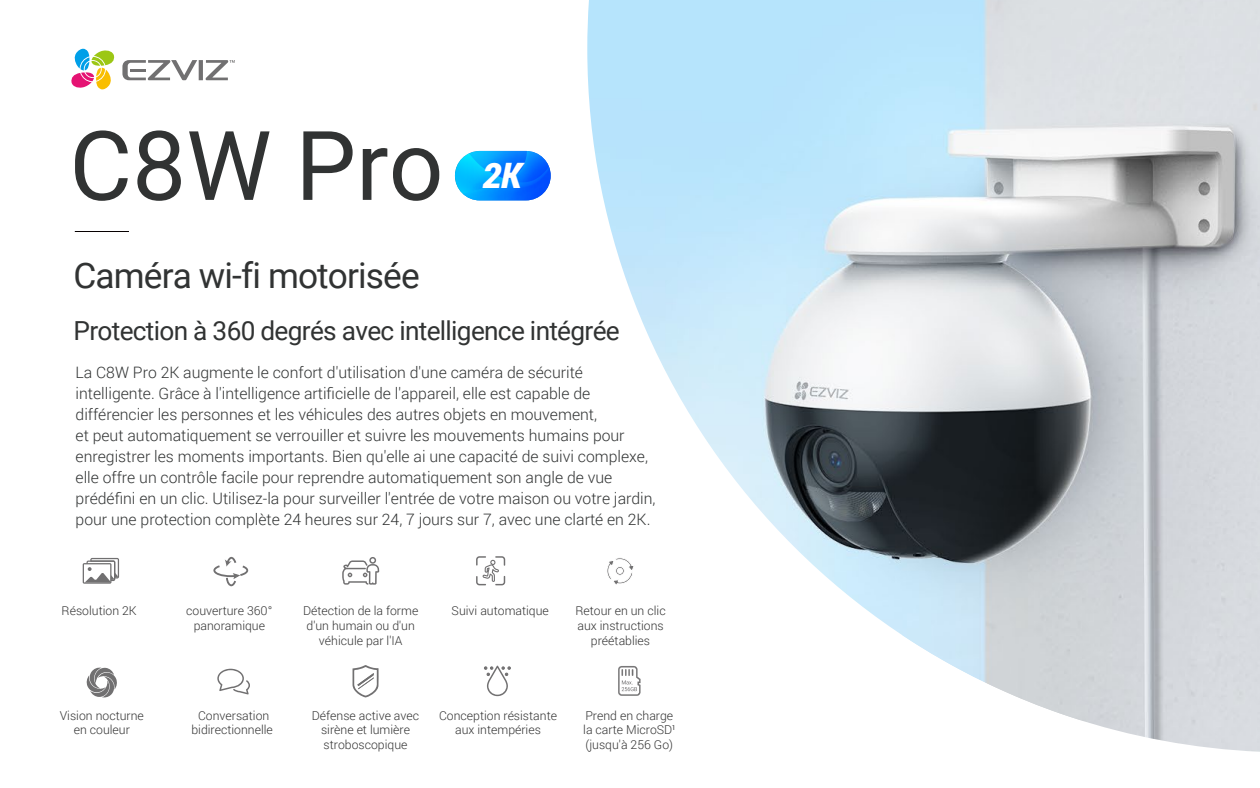
<style>
.page{position:relative;width:1260px;height:788px;background:#fff}
.page>*{position:absolute;margin:0;border:0;box-sizing:border-box;transform-origin:0 0}
.t1{font:96.25px "Roboto";color:#313333}
.t2{font:35.26px "Roboto";letter-spacing:-.025em;color:#313333}
.t3{font:italic 900 35px "Roboto";color:#fff}
.t4{font:26.25px "Roboto";letter-spacing:-.025em;color:#313333}
.t5{font:300 15.75px/21px "Roboto";color:#313333}
.t6{font:300 12.25px/14.7px "Roboto";color:#333;text-align:center}
</style>
<div class="page">
<hr style="left:75px;top:231px;width:54px;height:1px;background:#070001">
<svg style="left:71px;top:49px;width:44px;height:40px"></svg>
<svg style="left:122px;top:60px;width:113px;height:20px"></svg>
<svg style="left:217px;top:668px;width:33px;height:26px"></svg>
<svg style="left:484px;top:665px;width:26px;height:31px"></svg>
<svg style="left:342px;top:557px;width:37px;height:27px"></svg>
<svg style="left:83px;top:558px;width:36px;height:25px"></svg>
<svg style="left:476px;top:556px;width:29px;height:29px"></svg>
<svg style="left:213px;top:557px;width:35px;height:29px"></svg>
<svg style="left:86px;top:667px;width:31px;height:30px"></svg>
<svg style="left:353px;top:665px;width:26px;height:32px"></svg>
<img style="left:587px;top:0;width:673px;height:696px">
<img style="left:903px;top:572px;width:357px;height:179px">
<img style="left:455px;top:151px;width:96px;height:49px">
<h1 class="t1" style="left:69px;top:98px;width:376px">C8W Pro</h1>
<h2 class="t2" style="left:74px;top:251px;width:348px">Caméra wi-fi motorisée</h2>
<h3 class="t3" style="left:482px;top:151px;width:40px">2K</h3>
<h3 class="t4" style="left:74px;top:312px;width:548px">Protection à 360 degrés avec intelligence intégrée</h3>
<p class="t5" style="left:76px;top:361px;width:582px">La C8W Pro 2K augmente le confort d'utilisation d'une caméra de sécurité intelligente. Grâce à l'intelligence artificielle de l'appareil, elle est capable de différencier les personnes et les véhicules des autres objets en mouvement,<br>et peut automatiquement se verrouiller et suivre les mouvements humains pour enregistrer les moments importants. Bien qu'elle ai une capacité de suivi complexe, elle offre un contrôle facile pour reprendre automatiquement son angle de vue prédéfini en un clic. Utilisez-la pour surveiller l'entrée de votre maison ou votre jardin, pour une protection complète 24 heures sur 24, 7 jours sur 7, avec une clarté en 2K.</p>
<p class="t6" style="left:186px;top:603px;width:88px">couverture 360° panoramique</p>
<p class="t6" style="left:452px;top:603px;width:99px">Suivi automatique</p>
<p class="t6" style="left:575px;top:603px;width:92px">Retour en un clic aux instructions préétablies</p>
<p class="t6" style="left:62px;top:603px;width:77px">Résolution 2K</p>
<p class="t6" style="left:303px;top:603px;width:117px">Détection de la forme d'un humain ou d'un véhicule par l'IA</p>
<p class="t6" style="left:60px;top:707px;width:86px">Vision nocturne en couleur</p>
<p class="t6" style="left:312px;top:707px;width:109px">Défense active avec sirène et lumière stroboscopique</p>
<p class="t6" style="left:191px;top:707px;width:83px">Conversation bidirectionnelle</p>
<p class="t6" style="left:439px;top:707px;width:120px">Conception résistante aux intempéries</p>
<p class="t6" style="left:583px;top:707px;width:93px;text-align:left">Prend en charge la carte MicroSD¹ (jusqu'à 256 Go)</p>
</div>
